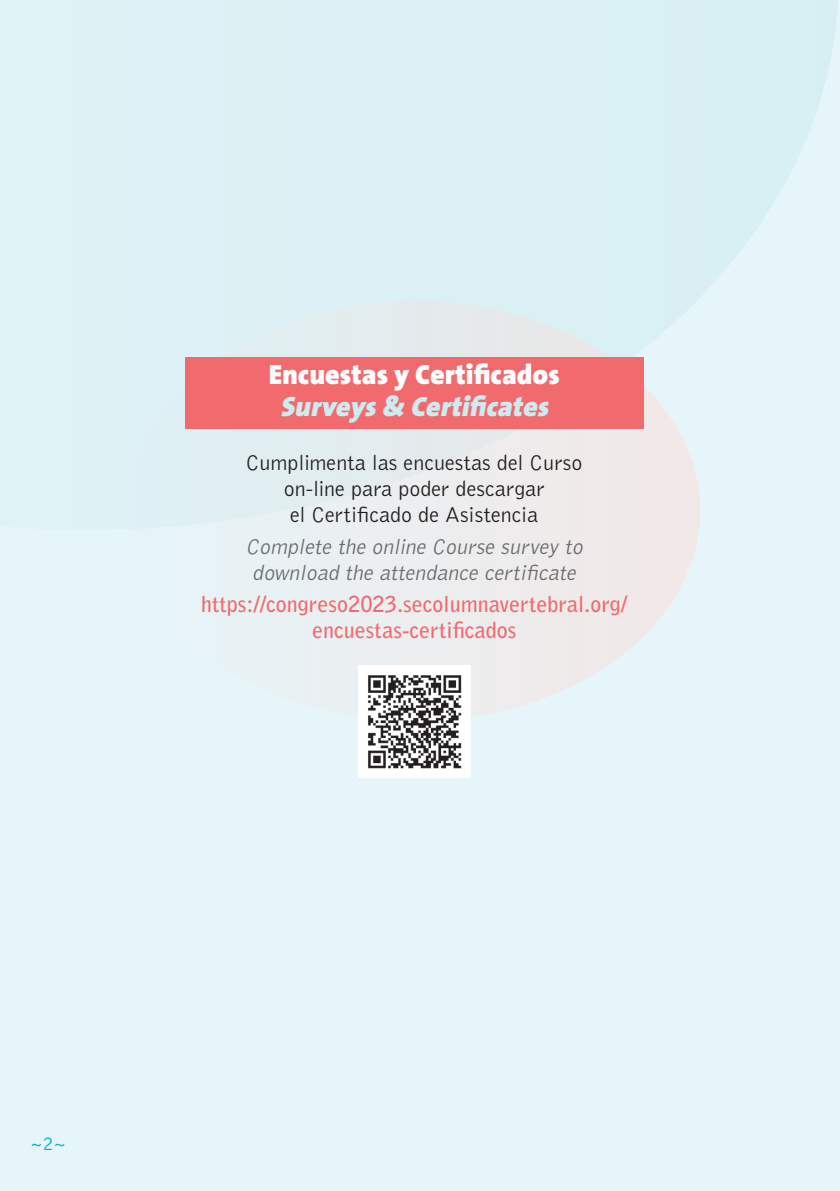
<style>
.page{position:relative;width:840px;height:1191px;background:#fff}
.page>*{position:absolute;margin:0;border:0;box-sizing:border-box;transform-origin:0 0}
.t1{font:900 28px "The Sans";color:#fff}
.t2{font:italic 900 28px "The Sans";color:#cdebf0}
.t3{font:300 22px/26px "Bell Gothic Std";color:#231f20;text-align:center}
.t4{font:700 22px/26px "Bell Gothic Std";color:#f16a6e;text-align:center}
.t5{font:italic 300 22px/26px "Bell Gothic Std";color:#6c6d70;text-align:center}
.t6{font:300 20px "Bell Gothic Std";color:#00b4d6}
</style>
<div class="page">
<div style="left:0;top:0;width:839px;height:1191px;background:#e6f5f9"></div>
<svg style="left:403px;top:0;width:435px;height:530px;fill:#daf0f4"></svg>
<div style="left:128px;top:300px;width:571px;height:421px;background:#ebedee;border-radius:50%"></div>
<div style="left:185px;top:357px;width:458px;height:71px;background:#f16a6e"></div>
<img style="left:358px;top:665px;width:112px;height:112px">
<p class="t1" style="left:268px;top:350px;width:292px">Encuestas y Certificados</p>
<p class="t2" style="left:280px;top:382px;width:277px">Surveys&amp; Certificates</p>
<p class="t3" style="left:246px;top:450px;width:338px">Cumplimenta las encuestas del Curso on-line para poder descargar<br>el Certificado de Asistencia</p>
<p class="t5" style="left:245px;top:534px;width:343px">Complete the online Course survey to download the attendance certificate</p>
<p class="t4" style="left:201px;top:591px;width:427px">https://congreso2023.secolumnavertebral.org/ encuestas-certificados</p>
<p class="t6" style="left:31px;top:1133px;width:37px">~2~</p>
</div>
